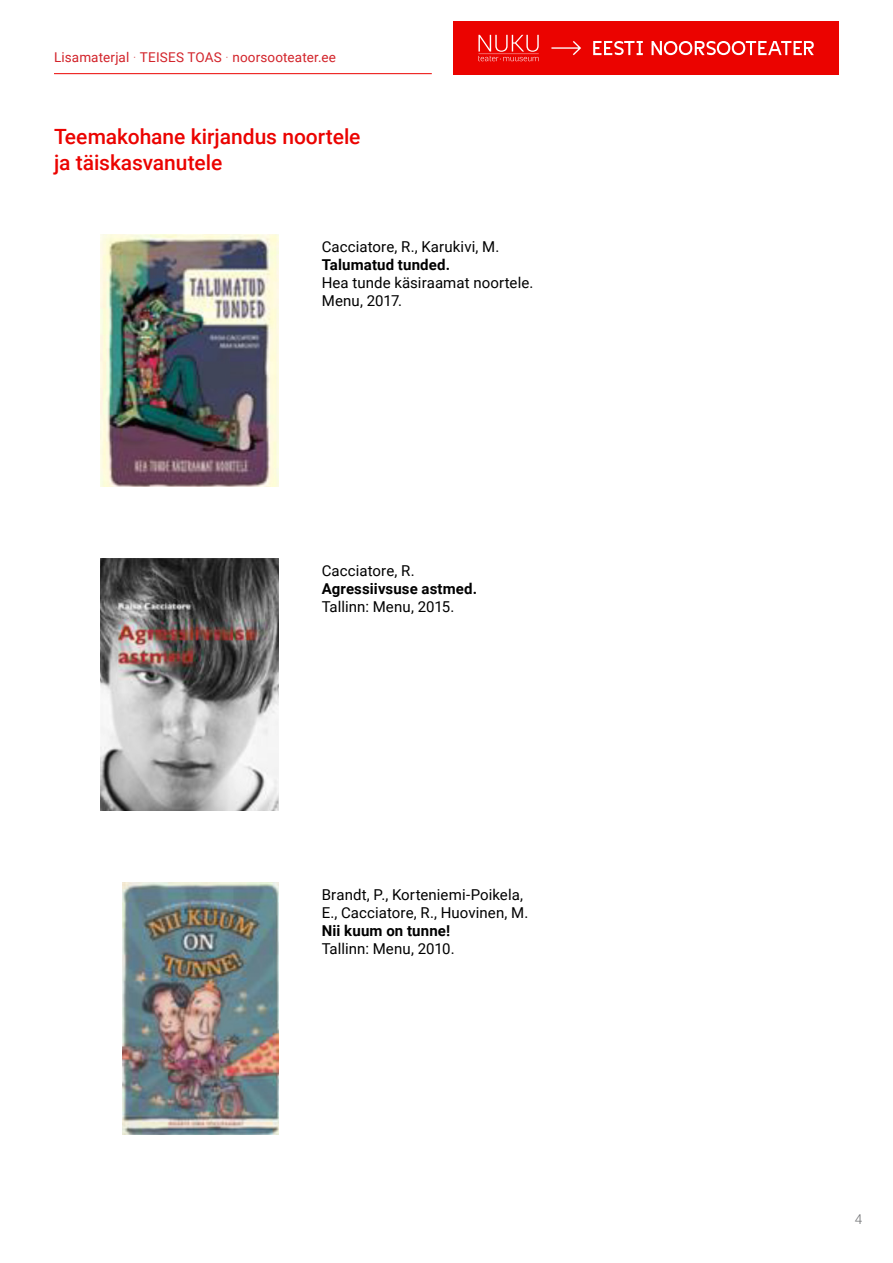
<style>
.page{position:relative;width:893px;height:1263px;background:#fff}
.page>*{position:absolute;margin:0;border:0;box-sizing:border-box;transform-origin:0 0}
.t1{font:500 21px/25.2px "Roboto";color:#eb0300}
.t2{font:15px/18px "Roboto";letter-spacing:.005em;color:#000}
.t3{font:700 15px "Roboto";letter-spacing:.01em;color:#000}
.t4{font:13.5px "Roboto";letter-spacing:.01em;color:#d2232a}
.t5{font:300 13.5px "Roboto";color:#6d6e71}
.s1{font-family:"Amatic SC";font-weight:700}
</style>
<div class="page">
<hr style="left:54px;top:73px;width:378px;height:1px;background:#eb0300">
<div style="left:453px;top:21px;width:386px;height:54px;background:#eb0300"></div>
<svg style="left:478px;top:35px;width:336px;height:26px"></svg>
<img style="left:100px;top:234px;width:179px;height:252px">
<img style="left:100px;top:558px;width:179px;height:252px">
<img style="left:122px;top:882px;width:157px;height:252px">
<p class="t4" style="left:54px;top:48px;width:284px">Lisamaterjal <span class="s1">·</span> TEISES TOAS <span class="s1">·</span> noorsooteater.ee</p>
<h1 class="t1" style="left:54px;top:123px;width:308px">Teemakohane kirjandus noortele ja täiskasvanutele</h1>
<p class="t2" style="left:322px;top:237px;width:179px">Cacciatore, R., Karukivi, M.</p>
<p class="t3" style="left:322px;top:254px;width:130px">Talumatud tunded.</p>
<p class="t2" style="left:322px;top:273px;width:213px">Hea tunde käsiraamat noortele.<br>Menu, 2017.</p>
<p class="t2" style="left:322px;top:561px;width:94px">Cacciatore, R.</p>
<p class="t3" style="left:322px;top:578px;width:157px">Agressiivsuse astmed.</p>
<p class="t2" style="left:322px;top:597px;width:134px">Tallinn: Menu, 2015.</p>
<p class="t2" style="left:322px;top:885px;width:208px">Brandt, P., Korteniemi-Poikela,<br>E., Cacciatore, R., Huovinen, M.</p>
<p class="t3" style="left:322px;top:920px;width:130px">Nii kuum on tunne!</p>
<p class="t2" style="left:322px;top:939px;width:134px">Tallinn: Menu, 2010.</p>
<p class="t5" style="left:855px;top:1210px;width:9px">4</p>
</div>
